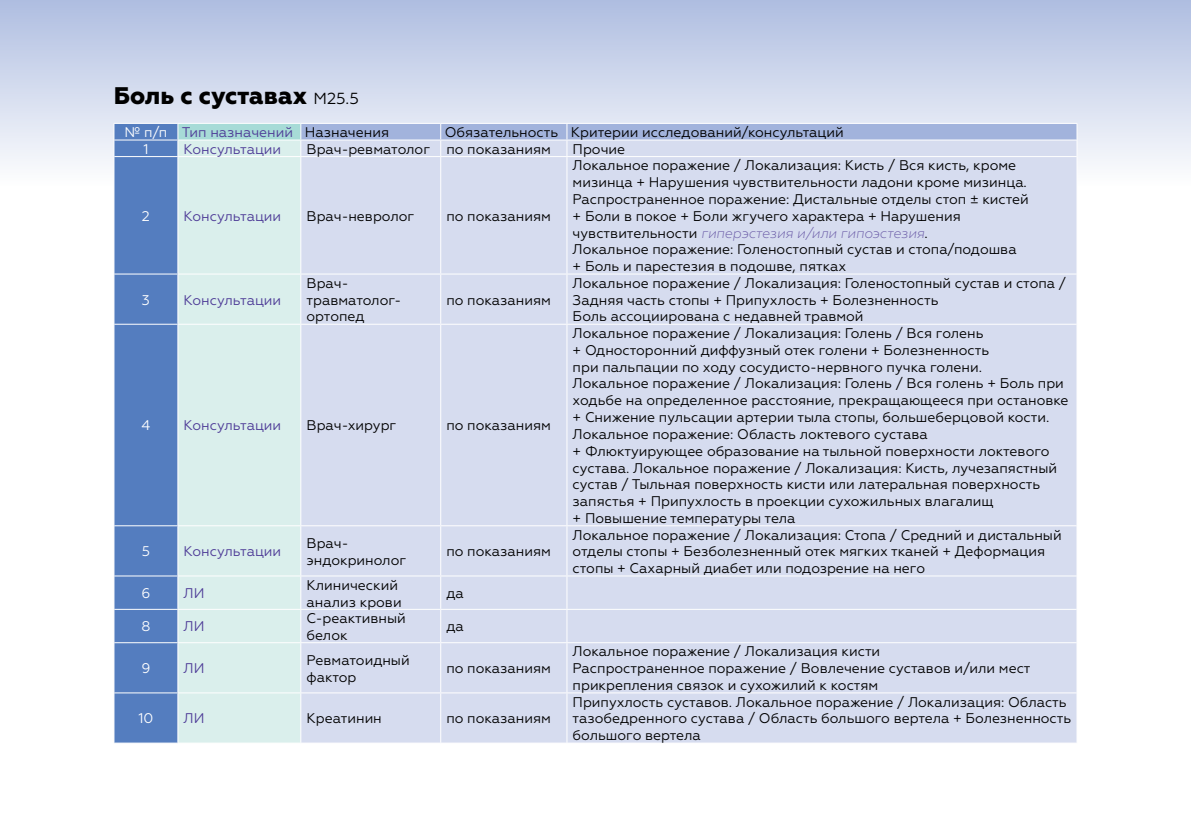
<style>
.page{position:relative;width:1191px;height:840px;background:#fff}
.page>*{position:absolute;margin:0;border:0;box-sizing:border-box;transform-origin:0 0}
.t1{font:800 24px "Geometria";color:#000}
.t2{font:14px/16.8px "Geometria";color:#000}
.t3{font:14px "Geometria";color:#4e3c97}
.t4{font:italic 300 14px "Geometria";color:#6a5ba7}
.t5{font:14px "Geometria";color:#fff}
.s1{font-weight:400;font-size:16px}
.s2{font-weight:400;font-style:normal;color:#000}
</style>
<div class="page">
<div style="left:0;top:0;width:1191px;height:187px;background:linear-gradient(to bottom,#aebde0,#fefefe)"></div>
<div style="left:178px;top:123px;width:123px;height:17px;background:#a7dbd7"></div>
<div style="left:178px;top:140px;width:122px;height:602px;background:#daefec"></div>
<div style="left:301px;top:157px;width:775px;height:585px;background:#d6dcef"></div>
<hr style="left:178px;top:139px;width:123px;height:1px;background:#fff">
<hr style="left:178px;top:156px;width:123px;height:1px;background:#fff">
<hr style="left:301px;top:156px;width:140px;height:1px;background:#fff">
<hr style="left:300px;top:157px;width:1px;height:116px;background:#fff">
<hr style="left:441px;top:156px;width:126px;height:1px;background:#fff">
<hr style="left:440px;top:157px;width:1px;height:116px;background:#fff">
<hr style="left:567px;top:156px;width:509px;height:1px;background:#fff">
<hr style="left:566px;top:157px;width:1px;height:116px;background:#fff">
<hr style="left:178px;top:273px;width:123px;height:1px;background:#fff">
<hr style="left:301px;top:273px;width:140px;height:1px;background:#fff">
<hr style="left:441px;top:273px;width:126px;height:1px;background:#fff">
<hr style="left:440px;top:274px;width:1px;height:49px;background:#fff">
<hr style="left:567px;top:273px;width:509px;height:1px;background:#fff">
<hr style="left:566px;top:274px;width:1px;height:49px;background:#fff">
<hr style="left:178px;top:323px;width:123px;height:1px;background:#fff">
<hr style="left:301px;top:323px;width:140px;height:1px;background:#fff">
<hr style="left:441px;top:323px;width:126px;height:1px;background:#fff">
<hr style="left:440px;top:324px;width:1px;height:201px;background:#fff">
<hr style="left:567px;top:323px;width:509px;height:1px;background:#fff">
<hr style="left:566px;top:324px;width:1px;height:201px;background:#fff">
<hr style="left:178px;top:525px;width:123px;height:1px;background:#fff">
<hr style="left:301px;top:525px;width:140px;height:1px;background:#fff">
<hr style="left:441px;top:525px;width:126px;height:1px;background:#fff">
<hr style="left:440px;top:526px;width:1px;height:49px;background:#fff">
<hr style="left:567px;top:525px;width:509px;height:1px;background:#fff">
<hr style="left:566px;top:526px;width:1px;height:49px;background:#fff">
<hr style="left:178px;top:575px;width:123px;height:1px;background:#fff">
<hr style="left:301px;top:575px;width:140px;height:1px;background:#fff">
<hr style="left:441px;top:575px;width:126px;height:1px;background:#fff">
<hr style="left:440px;top:576px;width:1px;height:32px;background:#fff">
<hr style="left:567px;top:575px;width:509px;height:1px;background:#fff">
<hr style="left:566px;top:576px;width:1px;height:32px;background:#fff">
<hr style="left:178px;top:608px;width:123px;height:1px;background:#fff">
<hr style="left:301px;top:608px;width:140px;height:1px;background:#fff">
<hr style="left:441px;top:608px;width:126px;height:1px;background:#fff">
<hr style="left:440px;top:609px;width:1px;height:33px;background:#fff">
<hr style="left:567px;top:608px;width:509px;height:1px;background:#fff">
<hr style="left:566px;top:609px;width:1px;height:33px;background:#fff">
<hr style="left:178px;top:642px;width:123px;height:1px;background:#fff">
<hr style="left:301px;top:642px;width:140px;height:1px;background:#fff">
<hr style="left:441px;top:642px;width:126px;height:1px;background:#fff">
<hr style="left:440px;top:643px;width:1px;height:49px;background:#fff">
<hr style="left:567px;top:642px;width:509px;height:1px;background:#fff">
<hr style="left:566px;top:643px;width:1px;height:49px;background:#fff">
<hr style="left:178px;top:692px;width:123px;height:1px;background:#fff">
<hr style="left:301px;top:692px;width:140px;height:1px;background:#fff">
<hr style="left:441px;top:692px;width:126px;height:1px;background:#fff">
<hr style="left:440px;top:693px;width:1px;height:49px;background:#fff">
<hr style="left:567px;top:692px;width:509px;height:1px;background:#fff">
<hr style="left:566px;top:693px;width:1px;height:49px;background:#fff">
<div style="left:114px;top:123px;width:64px;height:619px;background:#547dbf"></div>
<hr style="left:114px;top:156px;width:1px;height:118px;background:#fff">
<hr style="left:114px;top:274px;width:1px;height:50px;background:#fff">
<hr style="left:114px;top:324px;width:1px;height:201px;background:#fff">
<hr style="left:114px;top:525px;width:1px;height:50px;background:#fff">
<hr style="left:114px;top:575px;width:1px;height:34px;background:#fff">
<hr style="left:114px;top:609px;width:1px;height:33px;background:#fff">
<hr style="left:114px;top:642px;width:1px;height:50px;background:#fff">
<hr style="left:114px;top:692px;width:1px;height:50px;background:#fff">
<hr style="left:178px;top:123px;width:123px;height:1px;background:#fff">
<svg style="left:300px;top:123px;width:777px;height:33px;background:#c0cae7"></svg>
<hr style="left:1076px;top:156px;width:1px;height:118px;background:#fff">
<p class="t1" style="left:114px;top:81px;width:247px">Боль с суставах <span class="s1">M25.5</span></p>
<p class="t5" style="left:125px;top:124px;width:44px">№ п/п</p>
<p class="t3" style="left:182px;top:124px;width:113px">Тип назначений</p>
<p class="t2" style="left:305px;top:124px;width:86px">Назначения</p>
<p class="t2" style="left:445px;top:124px;width:115px">Обязательность</p>
<p class="t2" style="left:571px;top:124px;width:274px">Критерии исследований/консультаций</p>
<p class="t5" style="left:143px;top:141px;width:7px">1</p>
<p class="t3" style="left:184px;top:141px;width:99px">Консультации</p>
<p class="t2" style="left:306px;top:140px;width:125px">Врач-ревматолог</p>
<p class="t2" style="left:446px;top:140px;width:106px">по показаниям</p>
<p class="t2" style="left:572px;top:140px;width:54px">Прочие</p>
<p class="t5" style="left:142px;top:208px;width:10px">2</p>
<p class="t3" style="left:184px;top:208px;width:99px">Консультации</p>
<p class="t2" style="left:306px;top:207px;width:109px">Врач-невролог</p>
<p class="t2" style="left:446px;top:207px;width:106px">по показаниям</p>
<p class="t5" style="left:142px;top:291px;width:9px">3</p>
<p class="t3" style="left:184px;top:291px;width:99px">Консультации</p>
<p class="t2" style="left:306px;top:274px;width:96px">Врач&shy;травматолог&shy;ортопед</p>
<p class="t2" style="left:446px;top:291px;width:106px">по показаниям</p>
<p class="t5" style="left:141px;top:417px;width:10px">4</p>
<p class="t3" style="left:184px;top:417px;width:99px">Консультации</p>
<p class="t2" style="left:306px;top:417px;width:91px">Врач-хирург</p>
<p class="t2" style="left:446px;top:417px;width:106px">по показаниям</p>
<p class="t5" style="left:142px;top:543px;width:10px">5</p>
<p class="t3" style="left:184px;top:543px;width:99px">Консультации</p>
<p class="t2" style="left:306px;top:534px;width:101px">Врач&shy;эндокринолог</p>
<p class="t2" style="left:446px;top:542px;width:106px">по показаниям</p>
<p class="t5" style="left:141px;top:584px;width:10px">6</p>
<p class="t3" style="left:184px;top:584px;width:22px">ЛИ</p>
<p class="t2" style="left:306px;top:576px;width:97px">Клинический анализ крови</p>
<p class="t2" style="left:446px;top:584px;width:19px">да</p>
<p class="t5" style="left:141px;top:618px;width:11px">8</p>
<p class="t3" style="left:184px;top:618px;width:22px">ЛИ</p>
<p class="t2" style="left:306px;top:609px;width:101px">С-реактивный белок</p>
<p class="t2" style="left:446px;top:618px;width:19px">да</p>
<p class="t5" style="left:141px;top:660px;width:10px">9</p>
<p class="t3" style="left:184px;top:660px;width:22px">ЛИ</p>
<p class="t2" style="left:306px;top:651px;width:105px">Ревматоидный фактор</p>
<p class="t2" style="left:446px;top:659px;width:106px">по показаниям</p>
<p class="t5" style="left:138px;top:710px;width:17px">10</p>
<p class="t3" style="left:184px;top:710px;width:22px">ЛИ</p>
<p class="t2" style="left:306px;top:709px;width:77px">Креатинин</p>
<p class="t2" style="left:446px;top:709px;width:106px">по показаниям</p>
<p class="t2" style="left:572px;top:157px;width:445px">Локальное поражение / Локализация: Кисть / Вся кисть, кроме</p>
<p class="t2" style="left:572px;top:174px;width:456px">мизинца + Нарушения чувствительности ладони кроме мизинца.</p>
<p class="t2" style="left:572px;top:190px;width:458px">Распространенное поражение: Дистальные отделы стоп ± кистей</p>
<p class="t2" style="left:572px;top:207px;width:389px">+ Боли в покое + Боли жгучего характера + Нарушения</p>
<p class="t4" style="left:572px;top:224px;width:356px"><span class="s2">чувствительности</span> гиперэстезия и/или гипоэстезия<span class="s2">.</span></p>
<p class="t2" style="left:572px;top:241px;width:445px">Локальное поражение: Голеностопный сустав и стопа/подошва + Боль и парестезия в подошве, пятках</p>
<p class="t2" style="left:572px;top:274px;width:495px">Локальное поражение / Локализация: Голеностопный сустав и стопа /<br>Задняя часть стопы + Припухлость + Болезненность</p>
<p class="t2" style="left:572px;top:308px;width:292px">Боль ассоциирована с недавней травмой</p>
<p class="t2" style="left:572px;top:324px;width:412px">Локальное поражение / Локализация: Голень / Вся голень</p>
<p class="t2" style="left:572px;top:341px;width:418px">+ Односторонний диффузный отек голени + Болезненность</p>
<p class="t2" style="left:572px;top:358px;width:411px">при пальпации по ходу сосудисто-нервного пучка голени.</p>
<p class="t2" style="left:572px;top:375px;width:497px">Локальное поражение / Локализация: Голень / Вся голень + Боль при ходьбе на определенное расстояние, прекращающееся при остановке</p>
<p class="t2" style="left:572px;top:408px;width:478px">+ Снижение пульсации артерии тыла стопы, большеберцовой кости.</p>
<p class="t2" style="left:572px;top:425px;width:357px">Локальное поражение: Область локтевого сустава</p>
<p class="t2" style="left:572px;top:442px;width:478px">+ Флюктуирующее образование на тыльной поверхности локтевого</p>
<p class="t2" style="left:572px;top:459px;width:486px">сустава. Локальное поражение / Локализация: Кисть, лучезапястный</p>
<p class="t2" style="left:572px;top:476px;width:469px">сустав / Тыльная поверхность кисти или латеральная поверхность</p>
<p class="t2" style="left:572px;top:492px;width:422px">запястья + Припухлость в проекции сухожильных влагалищ</p>
<p class="t2" style="left:572px;top:509px;width:224px">+ Повышение температуры тела</p>
<p class="t2" style="left:572px;top:526px;width:490px">Локальное поражение / Локализация: Стопа / Средний и дистальный отделы стопы + Безболезненный отек мягких тканей + Деформация стопы + Сахарный диабет или подозрение на него</p>
<p class="t2" style="left:572px;top:642px;width:309px">Локальное поражение / Локализация кисти</p>
<p class="t2" style="left:572px;top:659px;width:459px">Распространенное поражение / Вовлечение суставов и/или мест прикрепления связок и сухожилий к костям</p>
<p class="t2" style="left:572px;top:693px;width:500px">Припухлость суставов. Локальное поражение / Локализация: Область тазобедренного сустава / Область большого вертела + Болезненность большого вертела</p>
</div>
